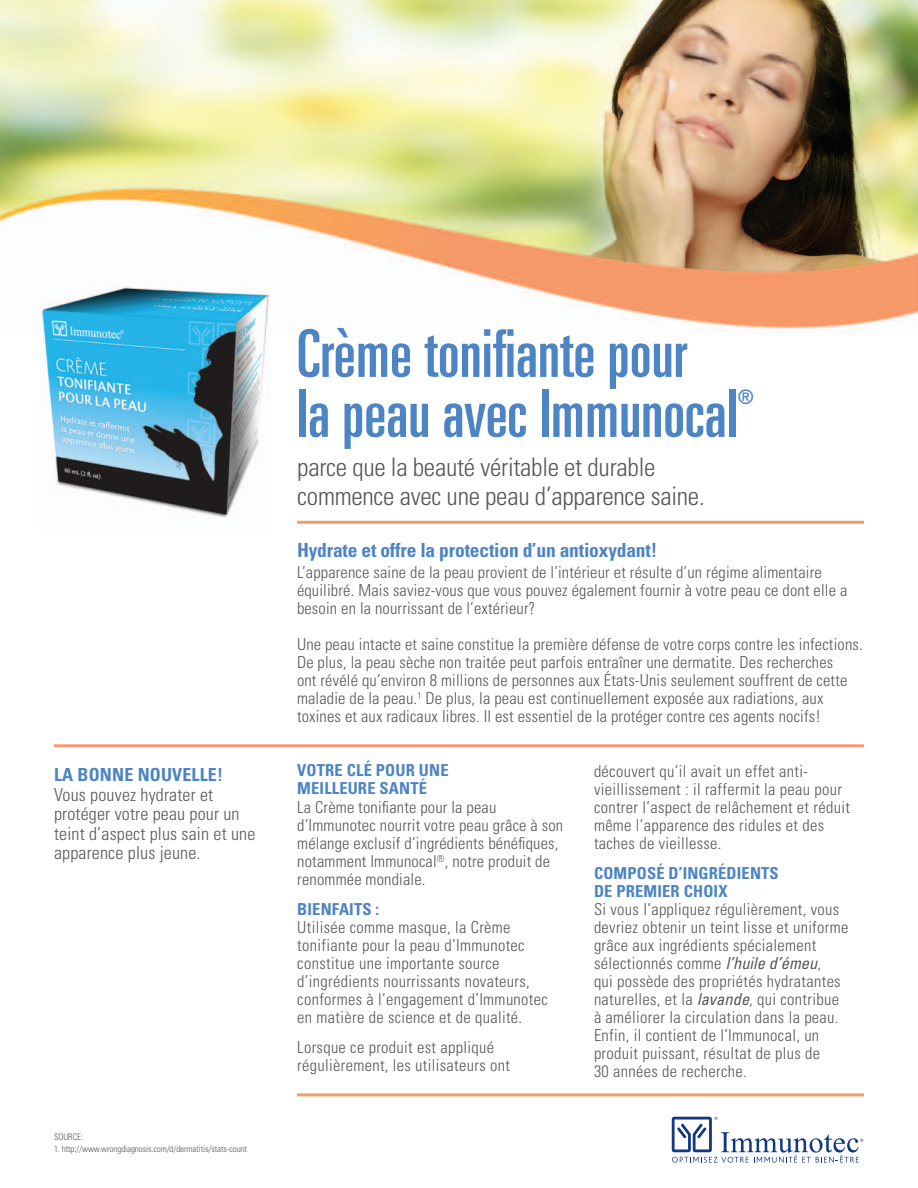
<style>
.page{position:relative;width:918px;height:1188px;background:#fff}
.page>*{position:absolute;margin:0;border:0;box-sizing:border-box;transform-origin:0 0}
.t1{font:ultra-condensed 66px/60px "Univers";color:#4d84c4}
.t2{font:300 condensed 25.5px/28.5px "Univers";letter-spacing:-.01em;color:#57585a}
.t3{font:ultra-condensed 20.1px "Univers";color:#4d84c4}
.t4{font:700 condensed 19.5px "Univers";letter-spacing:-.01em;color:#4d84c4}
.t5{font:300 condensed 18px/19.5px "Univers";letter-spacing:.01em;color:#57585a}
.t6{font:700 condensed 18px "Univers";letter-spacing:.01em;color:#4d84c4}
.t7{font:300 condensed 16.5px/18px "Univers";letter-spacing:.01em;color:#57585a}
.t8{font:700 condensed 16.5px/18px "Univers";letter-spacing:.01em;color:#4d84c4}
.t9{font:300 condensed 9px "Univers";letter-spacing:-.01em;color:#57585a}
.s1{font-weight:400;font-style:italic}
</style>
<div class="page">
<img style="left:0;top:0;width:918px;height:331px">
<hr style="left:297px;top:521px;width:567px;height:3px;background:#f89a69">
<hr style="left:297px;top:1093px;width:567px;height:3px;background:#f89a69">
<hr style="left:54px;top:744px;width:810px;height:3px;background:#f89a69">
<img style="left:41px;top:286px;width:229px;height:232px">
<svg style="left:672px;top:1117px;width:191px;height:46px"></svg>
<p class="t6" style="left:54px;top:764px;width:171px">LA BONNE NOUVELLE!</p>
<p class="t5" style="left:54px;top:785px;width:203px">Vous pouvez hydrater et protéger votre peau pour un teint d’aspect plus sain et une apparence plus jeune.</p>
<p class="t9" style="left:54px;top:1132px;width:30px">SOURCE:</p>
<p class="t9" style="left:54px;top:1144px;width:194px">1. http://www.wrongdiagnosis.com/d/dermatitis/stats-count</p>
<h1 class="t1" style="left:297px;top:323px;width:442px">Crème tonifiante pour<br>la peau avec Immunocal</h1>
<p class="t3" style="left:738px;top:386px;width:18px">®</p>
<h2 class="t2" style="left:297px;top:453px;width:409px">parce que la beauté véritable et durable commence avec une peau d’apparence saine.</h2>
<p class="t4" style="left:297px;top:538px;width:362px">Hydrate et offre la protection d’un antioxydant!</p>
<p class="t7" style="left:297px;top:563px;width:552px">L’apparence saine de la peau provient de l’intérieur et résulte d’un régime alimentaire équilibré. Mais saviez-vous que vous pouvez également fournir à votre peau ce dont elle a besoin en la nourrissant de l’extérieur?</p>
<p class="t7" style="left:297px;top:635px;width:567px">Une peau intacte et saine constitue la première défense de votre corps contre les infections.<br>De plus, la peau sèche non traitée peut parfois entraîner une dermatite. Des recherches<br>ont révélé qu’environ 8 millions de personnes aux États-Unis seulement souffrent de cette maladie de la peau.<sup>1</sup> De plus, la peau est continuellement exposée aux radiations, aux toxines et aux radicaux libres. Il est essentiel de la protéger contre ces agents nocifs!</p>
<p class="t8" style="left:297px;top:761px;width:153px">VOTRE CLÉ POUR UNE<br>MEILLEURE SANTÉ</p>
<p class="t7" style="left:297px;top:798px;width:268px">La Crème tonifiante pour la peau d’Immunotec nourrit votre peau grâce à son mélange exclusif d’ingrédients bénéfiques, notamment Immunocal<sup>®</sup>, notre produit de renommée mondiale.</p>
<p class="t8" style="left:297px;top:900px;width:84px">BIENFAITS :</p>
<p class="t7" style="left:297px;top:918px;width:252px">Utilisée comme masque, la Crème tonifiante pour la peau d’Immunotec constitue une importante source d’ingrédients nourrissants novateurs, conformes à l’engagement d’Immunotec en matière de science et de qualité.</p>
<p class="t7" style="left:297px;top:1038px;width:214px">Lorsque ce produit est appliqué régulièrement, les utilisateurs ont</p>
<p class="t7" style="left:594px;top:762px;width:257px">découvert qu’il avait un effet anti&shy;vieillissement : il raffermit la peau pour contrer l’aspect de relâchement et réduit même l’apparence des ridules et des taches de vieillesse.</p>
<p class="t8" style="left:594px;top:864px;width:186px">COMPOSÉ D’INGRÉDIENTS<br>DE PREMIER CHOIX</p>
<p class="t7" style="left:594px;top:900px;width:256px">Si vous l’appliquez régulièrement, vous devriez obtenir un teint lisse et uniforme grâce aux ingrédients spécialement sélectionnés comme <span class="s1">l’huile d’émeu</span>,<br>qui possède des propriétés hydratantes naturelles, et la <span class="s1">lavande</span>, qui contribue à améliorer la circulation dans la peau.<br>Enfin, il contient de l’Immunocal, un produit puissant, résultat de plus de<br>30 années de recherche.</p>
</div>
